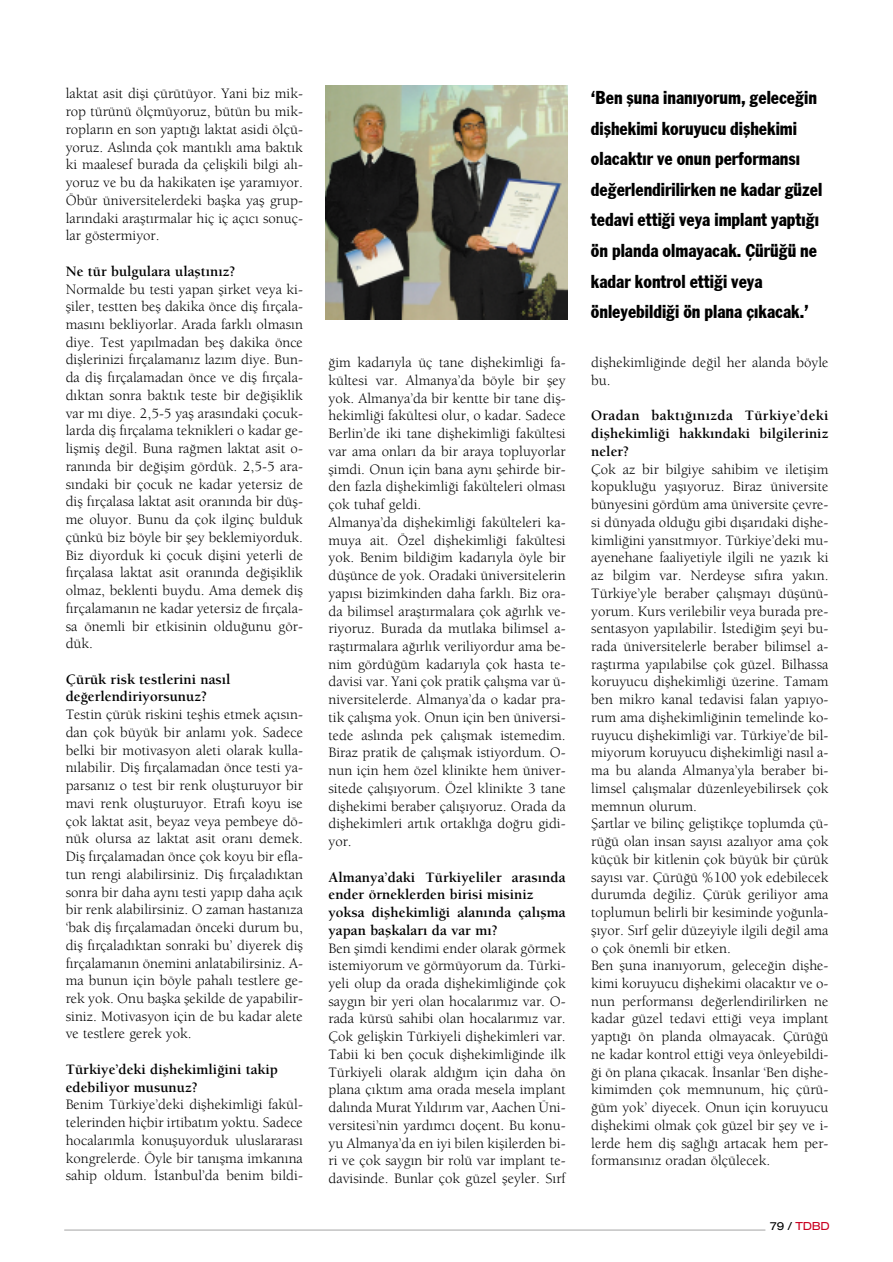
<style>
.page{position:relative;width:893px;height:1262px;background:#fff}
.page>*{position:absolute;margin:0;border:0;box-sizing:border-box;transform-origin:0 0}
.t1{font:19.5px/30.6px "Franklin Gothic T Con";color:#000}
.t2{font:14.85px/17.7px "Berkeley";color:#000;text-align:justify}
.t3{font:700 14.85px/17.7px "Berkeley";color:#000}
.t4{font:12px "Sans Extended";letter-spacing:-.025em;color:#ca0020}
.s1{color:#000}
</style>
<div class="page">
<hr style="left:64px;top:1229px;width:701px;height:1px;background:#a5a5a5">
<img style="left:325px;top:85px;width:242px;height:234px">
<p class="t2" style="left:66px;top:86px;width:239px">laktat asit difli çürütüyor. Yani biz mik&shy;rop türünü ölçmüyoruz, bütün bu mik&shy;roplar›n en son yapt›¤› laktat asidi ölçü&shy;yoruz. Asl›nda çok mant›kl› ama bakt›k ki maalesef burada da çeliflkili bilgi al›- yoruz ve bu da hakikaten ifle yaram›yor.<br>Öbür üniversitelerdeki baflka yafl grup&shy;lar›ndaki araflt›rmalar hiç iç aç›c› sonuç&shy;lar göstermiyor.</p>
<p class="t3" style="left:66px;top:263px;width:171px">Ne tür bulgulara ulaflt›n›z?</p>
<p class="t2" style="left:66px;top:281px;width:239px">Normalde bu testi yapan flirket veya ki&shy;fliler, testten befl dakika önce difl f›rçala&shy;mas›n› bekliyorlar. Arada farkl› olmas›n diye. Test yap›lmadan befl dakika önce difllerinizi f›rçalaman›z laz›m diye. Bun&shy;da difl f›rçalamadan önce ve difl f›rçala&shy;d›ktan sonra bakt›k teste bir de¤ifliklik var m› diye. 2,5-5 yafl aras›ndaki çocuk&shy;larda difl f›rçalama teknikleri o kadar ge&shy;liflmifl de¤il. Buna ra¤men laktat asit o&shy;ran›nda bir de¤iflim gördük. 2,5-5 ara&shy;s›ndaki bir çocuk ne kadar yetersiz de difl f›rçalasa laktat asit oran›nda bir düfl&shy;me oluyor. Bunu da çok ilginç bulduk çünkü biz böyle bir fley beklemiyorduk.<br>Biz diyorduk ki çocuk diflini yeterli de f›rçalasa laktat asit oran›nda de¤ifliklik olmaz, beklenti buydu. Ama demek difl f›rçalaman›n ne kadar yetersiz de f›rçala&shy;sa önemli bir etkisinin oldu¤unu gör&shy;dük.</p>
<p class="t3" style="left:66px;top:671px;width:166px">Çürük risk testlerini nas›l de¤erlendiriyorsunuz?</p>
<p class="t2" style="left:66px;top:706px;width:239px">Testin çürük riskini teflhis etmek aç›s›n&shy;dan çok büyük bir anlam› yok. Sadece belki bir motivasyon aleti olarak kulla&shy;n›labilir. Difl f›rçalamadan önce testi ya&shy;parsan›z o test bir renk oluflturuyor bir mavi renk oluflturuyor. Etraf› koyu ise çok laktat asit, beyaz veya pembeye dö&shy;nük olursa az laktat asit oran› demek.<br>Difl f›rçalamadan önce çok koyu bir efla&shy;tun rengi alabilirsiniz. Difl f›rçalad›ktan sonra bir daha ayn› testi yap›p daha aç›k bir renk alabilirsiniz. O zaman hastan›za ‘bak difl f›rçalamadan önceki durum bu, difl f›rçalad›ktan sonraki bu’ diyerek difl f›rçalaman›n önemini anlatabilirsiniz. A&shy;ma bunun için böyle pahal› testlere ge&shy;rek yok. Onu baflka flekilde de yapabilir&shy;siniz. Motivasyon için de bu kadar alete ve testlere gerek yok.</p>
<p class="t3" style="left:66px;top:1061px;width:214px">Türkiye’deki diflhekimli¤ini takip edebiliyor musunuz?</p>
<p class="t2" style="left:66px;top:1097px;width:239px">Benim Türkiye’deki diflhekimli¤i fakül&shy;telerinden hiçbir irtibat›m yoktu. Sadece hocalar›mla konufluyorduk uluslararas› kongrelerde. Öyle bir tan›flma imkan›na sahip oldum. ‹stanbul’da benim bildi-</p>
<p class="t2" style="left:328px;top:355px;width:239px;text-align:left">¤im kadar›yla üç tane diflhekimli¤i fa&shy;kültesi var. Almanya’da böyle bir fley yok. Almanya’da bir kentte bir tane difl&shy;hekimli¤i fakültesi olur, o kadar. Sadece Berlin’de iki tane diflhekimli¤i fakültesi var ama onlar› da bir araya topluyorlar flimdi. Onun için bana ayn› flehirde bir&shy;den fazla diflhekimli¤i fakülteleri olmas› çok tuhaf geldi.<br>Almanya’da diflhekimli¤i fakülteleri ka&shy;muya ait. Özel diflhekimli¤i fakültesi yok. Benim bildi¤im kadar›yla öyle bir düflünce de yok. Oradaki üniversitelerin yap›s› bizimkinden daha farkl›. Biz ora&shy;da bilimsel araflt›rmalara çok a¤›rl›k ve&shy;riyoruz. Burada da mutlaka bilimsel a&shy;raflt›rmalara a¤›rl›k veriliyordur ama be&shy;nim gördü¤üm kadar›yla çok hasta te&shy;davisi var. Yani çok pratik çal›flma var ü&shy;niversitelerde. Almanya’da o kadar pra&shy;tik çal›flma yok. Onun için ben üniversi&shy;tede asl›nda pek çal›flmak istemedim.<br>Biraz pratik de çal›flmak istiyordum. O&shy;nun için hem özel klinikte hem üniver&shy;sitede çal›fl›yorum. Özel klinikte 3 tane diflhekimi beraber çal›fl›yoruz. Orada da diflhekimleri art›k ortakl›¤a do¤ru gidi&shy;yor.</p>
<p class="t3" style="left:328px;top:869px;width:239px">Almanya’daki Türkiyeliler aras›nda ender örneklerden birisi misiniz yoksa diflhekimli¤i alan›nda çal›flma yapan baflkalar› da var m›?</p>
<p class="t2" style="left:328px;top:940px;width:239px">Ben flimdi kendimi ender olarak görmek istemiyorum ve görmüyorum da. Türki&shy;yeli olup da orada diflhekimli¤inde çok sayg›n bir yeri olan hocalar›m›z var. O&shy;rada kürsü sahibi olan hocalar›m›z var.<br>Çok geliflkin Türkiyeli diflhekimleri var.<br>Tabii ki ben çocuk diflhekimli¤inde ilk Türkiyeli olarak ald›¤›m için daha ön plana ç›kt›m ama orada mesela implant dal›nda Murat Y›ld›r›m var, Aachen Üni&shy;versitesi’nin yard›mc› doçent. Bu konu&shy;yu Almanya’da en iyi bilen kiflilerden bi&shy;ri ve çok sayg›n bir rolü var implant te&shy;davisinde. Bunlar çok güzel fleyler. S›rf</p>
<p class="t1" style="left:591px;top:82px;width:233px">‘Ben fluna inan›yorum, gelece¤in diflhekimi koruyucu diflhekimi olacakt›r ve onun performans› de¤erlendirilirken ne kadar güzel tedavi etti¤i veya implant yapt›¤› ön planda olmayacak. Çürü¤ü ne kadar kontrol etti¤i veya önleyebildi¤i ön plana ç›kacak.’</p>
<p class="t2" style="left:591px;top:355px;width:239px">diflhekimli¤inde de¤il her alanda böyle bu.</p>
<p class="t3" style="left:591px;top:408px;width:239px;text-align:justify">Oradan bakt›¤›n›zda Türkiye’deki diflhekimli¤i hakk›ndaki bilgileriniz neler?</p>
<p class="t2" style="left:591px;top:461px;width:239px;text-align:left">Çok az bir bilgiye sahibim ve iletiflim kopuklu¤u yafl›yoruz. Biraz üniversite bünyesini gördüm ama üniversite çevre&shy;si dünyada oldu¤u gibi d›flar›daki diflhe&shy;kimli¤ini yans›tm›yor. Türkiye’deki mu&shy;ayenehane faaliyetiyle ilgili ne yaz›k ki az bilgim var. Nerdeyse s›f›ra yak›n.<br>Türkiye’yle beraber çal›flmay› düflünü&shy;yorum. Kurs verilebilir veya burada pre&shy;sentasyon yap›labilir. ‹stedi¤im fleyi bu&shy;rada üniversitelerle beraber bilimsel a&shy;raflt›rma yap›labilse çok güzel. Bilhassa koruyucu diflhekimli¤i üzerine. Tamam ben mikro kanal tedavisi falan yap›yo&shy;rum ama diflhekimli¤inin temelinde ko&shy;ruyucu diflhekimli¤i var. Türkiye’de bil&shy;miyorum koruyucu diflhekimli¤i nas›l a&shy;ma bu alanda Almanya’yla beraber bi&shy;limsel çal›flmalar düzenleyebilirsek çok memnun olurum.<br>fiartlar ve bilinç gelifltikçe toplumda çü&shy;rü¤ü olan insan say›s› azal›yor ama çok küçük bir kitlenin çok büyük bir çürük say›s› var. Çürü¤ü %100 yok edebilecek durumda de¤iliz. Çürük geriliyor ama toplumun belirli bir kesiminde yo¤unla&shy;fl›yor. S›rf gelir düzeyiyle ilgili de¤il ama o çok önemli bir etken.<br>Ben fluna inan›yorum, gelece¤in diflhe&shy;kimi koruyucu diflhekimi olacakt›r ve o&shy;nun performans› de¤erlendirilirken ne kadar güzel tedavi etti¤i veya implant yapt›¤› ön planda olmayacak. Çürü¤ü ne kadar kontrol etti¤i veya önleyebildi-¤i ön plana ç›kacak. ‹nsanlar ‘Ben diflhe&shy;kimimden çok memnunum, hiç çürü-¤üm yok’ diyecek. Onun için koruyucu diflhekimi olmak çok güzel bir fley ve i&shy;lerde hem difl sa¤l›¤› artacak hem per&shy;formans›n›z oradan ölçülecek.</p>
<p class="t4" style="left:769px;top:1222px;width:62px"><span class="s1">79 /</span> TDBD</p>
</div>
